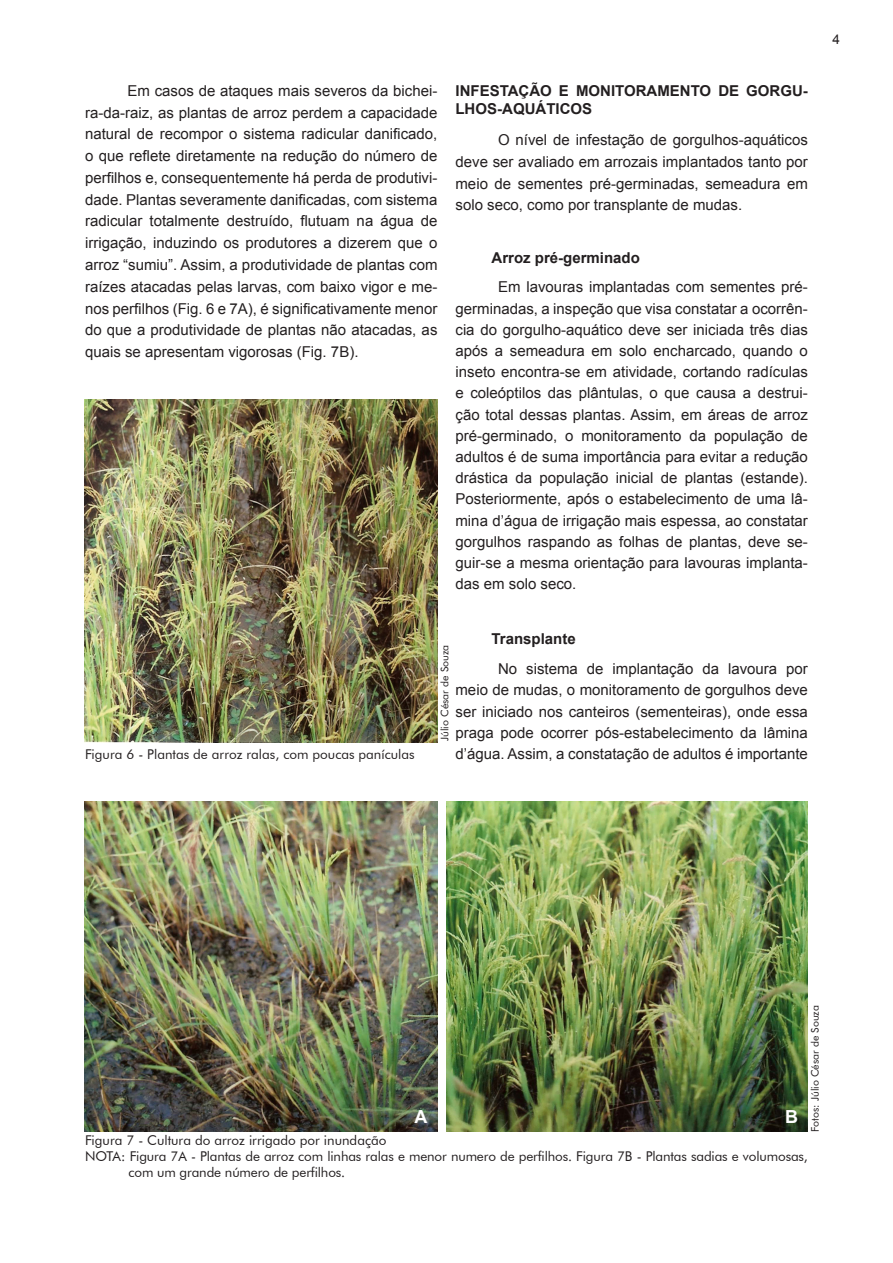
<style>
.page{position:relative;width:893px;height:1263px;background:#fff}
.page>*{position:absolute;margin:0;border:0;box-sizing:border-box;transform-origin:0 0}
.CT_-_tx_figura{font:700 18px "Arial";color:#fff}
.CT_-_texto{font:15px/21.1px "Arial";color:#231f20;text-align:justify}
.CT_-_1_titulos{font:700 15px/18.1px "Arial";color:#231f20}
.CT_-_2_títulos{font:700 15px "Arial";color:#231f20}
.CT_-_tx_figura-2{font:13.5px/16.2px "Futura BT";letter-spacing:-.01em;color:#231f20}
.t1{font:13.5px "Arial";color:#231f20}
.CT_-_autor_fotos{font:10.5px "Futura BT";color:#231f20}
</style>
<div class="page">
<img style="left:85px;top:400px;width:352px;height:342px">
<img style="left:85px;top:801px;width:352px;height:330px">
<img style="left:446px;top:801px;width:362px;height:330px">
<p class="CT_-_texto" style="left:85px;top:80px;width:354px;line-height:21.8px;text-indent:43px">Em casos de ataques mais severos da bichei&shy;ra-da-raiz, as plantas de arroz perdem a capacidade natural de recompor o sistema radicular danificado, o que reflete diretamente na redução do número de perfilhos e, consequentemente há perda de produtivi&shy;dade. Plantas severamente danificadas, com sistema radicular totalmente destruído, flutuam na água de irrigação, induzindo os produtores a dizerem que o arroz “sumiu”. Assim, a produtividade de plantas com raízes atacadas pelas larvas, com baixo vigor e me&shy;nos perfilhos (Fig. 6 e 7A), é significativamente menor do que a produtividade de plantas não atacadas, as quais se apresentam vigorosas (Fig. 7B).</p>
<p class="CT_-_1_titulos" style="left:455px;top:82px;width:354px">INFESTAÇÃO E MONITORAMENTO DE GORGU-<br>LHOS-AQUÁTICOS</p>
<p class="CT_-_texto" style="left:455px;top:129px;width:354px;line-height:21.9px;text-indent:43px">O nível de infestação de gorgulhos-aquáticos deve ser avaliado em arrozais implantados tanto por meio de sementes pré-germinadas, semeadura em solo seco, como por transplante de mudas.</p>
<p class="CT_-_2_títulos" style="left:491px;top:248px;width:150px">Arroz pré-germinado</p>
<p class="CT_-_texto" style="left:455px;top:277px;width:354px;text-indent:43px">Em lavouras implantadas com sementes pré&shy;germinadas, a inspeção que visa constatar a ocorrên&shy;cia do gorgulho-aquático deve ser iniciada três dias após a semeadura em solo encharcado, quando o inseto encontra-se em atividade, cortando radículas e coleóptilos das plântulas, o que causa a destrui&shy;ção total dessas plantas. Assim, em áreas de arroz pré-germinado, o monitoramento da população de adultos é de suma importância para evitar a redução drástica da população inicial de plantas (estande).<br>Posteriormente, após o estabelecimento de uma lâ&shy;mina d’água de irrigação mais espessa, ao constatar gorgulhos raspando as folhas de plantas, deve se&shy;guir-se a mesma orientação para lavouras implanta&shy;das em solo seco.</p>
<p class="CT_-_tx_figura-2" style="left:85px;top:746px;width:331px">Figura 6 - Plantas de arroz ralas, com poucas panículas</p>
<p class="CT_-_2_títulos" style="left:491px;top:629px;width:86px">Transplante</p>
<p class="CT_-_texto" style="left:455px;top:658px;width:354px;text-indent:43px">No sistema de implantação da lavoura por meio de mudas, o monitoramento de gorgulhos deve ser iniciado nos canteiros (sementeiras), onde essa praga pode ocorrer pós-estabelecimento da lâmina d’água. Assim, a constatação de adultos é importante</p>
<p class="CT_-_autor_fotos" style="left:438px;top:741px;width:98px;rotate:-90deg">Júlio César de Souza</p>
<p class="t1" style="left:832px;top:30px;width:9px">4</p>
<p class="CT_-_tx_figura" style="left:414px;top:1105px;width:14px">A</p>
<p class="CT_-_tx_figura" style="left:785px;top:1105px;width:14px">B</p>
<p class="CT_-_autor_fotos" style="left:809px;top:1131px;width:128px;rotate:-90deg">Fotos: Júlio César de Souza</p>
<p class="CT_-_tx_figura-2" style="left:85px;top:1132px;width:303px">Figura 7 - Cultura do arroz irrigado por inundação</p>
<p class="CT_-_tx_figura-2" style="left:129px;top:1148px;width:681px;text-indent:-44px">NOTA: Figura 7A - Plantas de arroz com linhas ralas e menor numero de perfilhos. Figura 7B - Plantas sadias e volumosas, com um grande número de perfilhos.</p>
</div>
